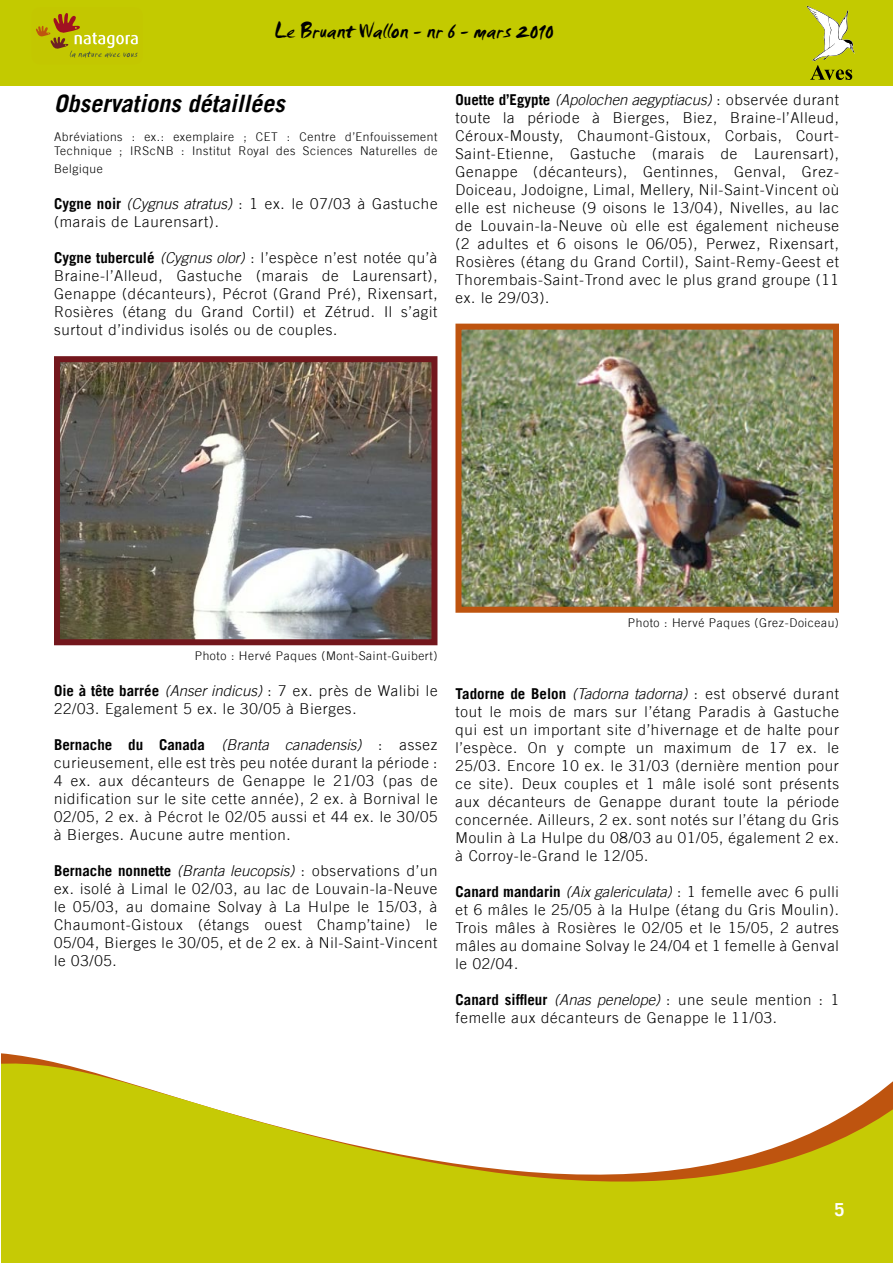
<style>
.page{position:relative;width:893px;height:1263px;background:#fff}
.page>*{position:absolute;margin:0;border:0;box-sizing:border-box;transform-origin:0 0}
.t1{font:italic 700 24px "Trade Gothic";color:#000}
.t2{font:22.5px "Smudger Plain";color:#000}
.t3{font:700 18px "Trade Gothic";color:#fff}
.t4{font:300 15px/18px "Trade Gothic";letter-spacing:.05em;color:#000;text-align:justify}
.t5{font:300 12px/14.4px "Trade Gothic";letter-spacing:.05em;color:#000}
.s1{font-weight:700}
.s2{font-style:italic}
</style>
<div class="page">
<div style="left:0;top:0;width:893px;height:85px;background:#c3ca00"></div>
<svg style="left:36px;top:13px;width:102px;height:45px"></svg>
<svg style="left:1px;top:1060px;width:892px;height:136px"></svg>
<div style="left:1px;top:1196px;width:892px;height:67px;background:#c6ca05"></div>
<svg style="left:806px;top:6px;width:49px;height:74px"></svg>
<img style="left:61px;top:363px;width:369px;height:275px">
<div style="left:54px;top:356px;width:383px;height:289px;border:6px solid #73171d"></div>
<img style="left:462px;top:331px;width:370px;height:275px">
<div style="left:455px;top:324px;width:384px;height:289px;border:6px solid #be540f"></div>
<h2 class="t2" style="left:274px;top:17px;width:281px">Le Bruant Wallon - nr 6 - mars 2010</h2>
<h1 class="t1" style="left:54px;top:89px;width:232px">Observations détaillées</h1>
<p class="t5" style="left:54px;top:129px;width:385px">Abréviations : ex.: exemplaire ; CET : Centre d’Enfouissement<br>Technique ; IRScNB : Institut Royal des Sciences Naturelles de</p>
<p class="t5" style="left:54px;top:162px;width:50px">Belgique</p>
<p class="t4" style="left:54px;top:195px;width:385px"><span class="s1">Cygne noir</span> <span class="s2">(Cygnus atratus)</span> : 1 ex. le 07/03 à Gastuche (marais de Laurensart).</p>
<p class="t4" style="left:54px;top:249px;width:385px"><span class="s1">Cygne tuberculé</span> <span class="s2">(Cygnus olor)</span> : l’espèce n’est notée qu’à Braine-l’Alleud, Gastuche (marais de Laurensart), Genappe (décanteurs), Pécrot (Grand Pré), Rixensart, Rosières (étang du Grand Cortil) et Zétrud. Il s’agit surtout d’individus isolés ou de couples.</p>
<p class="t4" style="left:455px;top:90px;width:385px"><span class="s1">Ouette d’Egypte</span> <span class="s2">(Apolochen aegyptiacus)</span> : observée durant toute la période à Bierges, Biez, Braine-l’Alleud, Céroux-Mousty, Chaumont-Gistoux, Corbais, Court-Saint-Etienne, Gastuche (marais de Laurensart), Genappe (décanteurs), Gentinnes, Genval, Grez-Doiceau, Jodoigne, Limal, Mellery, Nil-Saint-Vincent où elle est nicheuse (9 oisons le 13/04), Nivelles, au lac de Louvain-la-Neuve où elle est également nicheuse (2 adultes et 6 oisons le 06/05), Perwez, Rixensart, Rosières (étang du Grand Cortil), Saint-Remy-Geest et Thorembais-Saint-Trond avec le plus grand groupe (11 ex. le 29/03).</p>
<p class="t5" style="left:195px;top:648px;width:244px">Photo : Hervé Paques (Mont-Saint-Guibert)</p>
<p class="t4" style="left:54px;top:681px;width:385px"><span class="s1">Oie à tête barrée</span> <span class="s2">(Anser indicus)</span> : 7 ex. près de Walibi le<br>22/03. Egalement 5 ex. le 30/05 à Bierges.</p>
<p class="t4" style="left:54px;top:735px;width:385px"><span class="s1">Bernache du Canada</span> <span class="s2">(Branta canadensis)</span> : assez curieusement, elle est très peu notée durant la période :<br>4 ex. aux décanteurs de Genappe le 21/03 (pas de nidification sur le site cette année), 2 ex. à Bornival le 02/05, 2 ex. à Pécrot le 02/05 aussi et 44 ex. le 30/05 à Bierges. Aucune autre mention.</p>
<p class="t4" style="left:54px;top:861px;width:385px"><span class="s1">Bernache nonnette</span> <span class="s2">(Branta leucopsis)</span> : observations d’un ex. isolé à Limal le 02/03, au lac de Louvain-la-Neuve le 05/03, au domaine Solvay à La Hulpe le 15/03, à Chaumont-Gistoux (étangs ouest Champ’taine) le 05/04, Bierges le 30/05, et de 2 ex. à Nil-Saint-Vincent le 03/05.</p>
<p class="t5" style="left:628px;top:615px;width:213px">Photo : Hervé Paques (Grez-Doiceau)</p>
<p class="t4" style="left:455px;top:685px;width:385px"><span class="s1">Tadorne de Belon</span> <span class="s2">(Tadorna tadorna)</span> : est observé durant tout le mois de mars sur l’étang Paradis à Gastuche qui est un important site d’hivernage et de halte pour l’espèce. On y compte un maximum de 17 ex. le 25/03. Encore 10 ex. le 31/03 (dernière mention pour ce site). Deux couples et 1 mâle isolé sont présents aux décanteurs de Genappe durant toute la période concernée. Ailleurs, 2 ex. sont notés sur l’étang du Gris Moulin à La Hulpe du 08/03 au 01/05, également 2 ex. à Corroy-le-Grand le 12/05.</p>
<p class="t4" style="left:455px;top:883px;width:385px"><span class="s1">Canard mandarin</span> <span class="s2">(Aix galericulata)</span> : 1 femelle avec 6 pulli et 6 mâles le 25/05 à la Hulpe (étang du Gris Moulin).<br>Trois mâles à Rosières le 02/05 et le 15/05, 2 autres mâles au domaine Solvay le 24/04 et 1 femelle à Genval le 02/04.</p>
<p class="t4" style="left:455px;top:991px;width:385px"><span class="s1">Canard siffleur</span> <span class="s2">(Anas penelope)</span> : une seule mention : 1 femelle aux décanteurs de Genappe le 11/03.</p>
<p class="t3" style="left:834px;top:1198px;width:12px">5</p>
</div>
